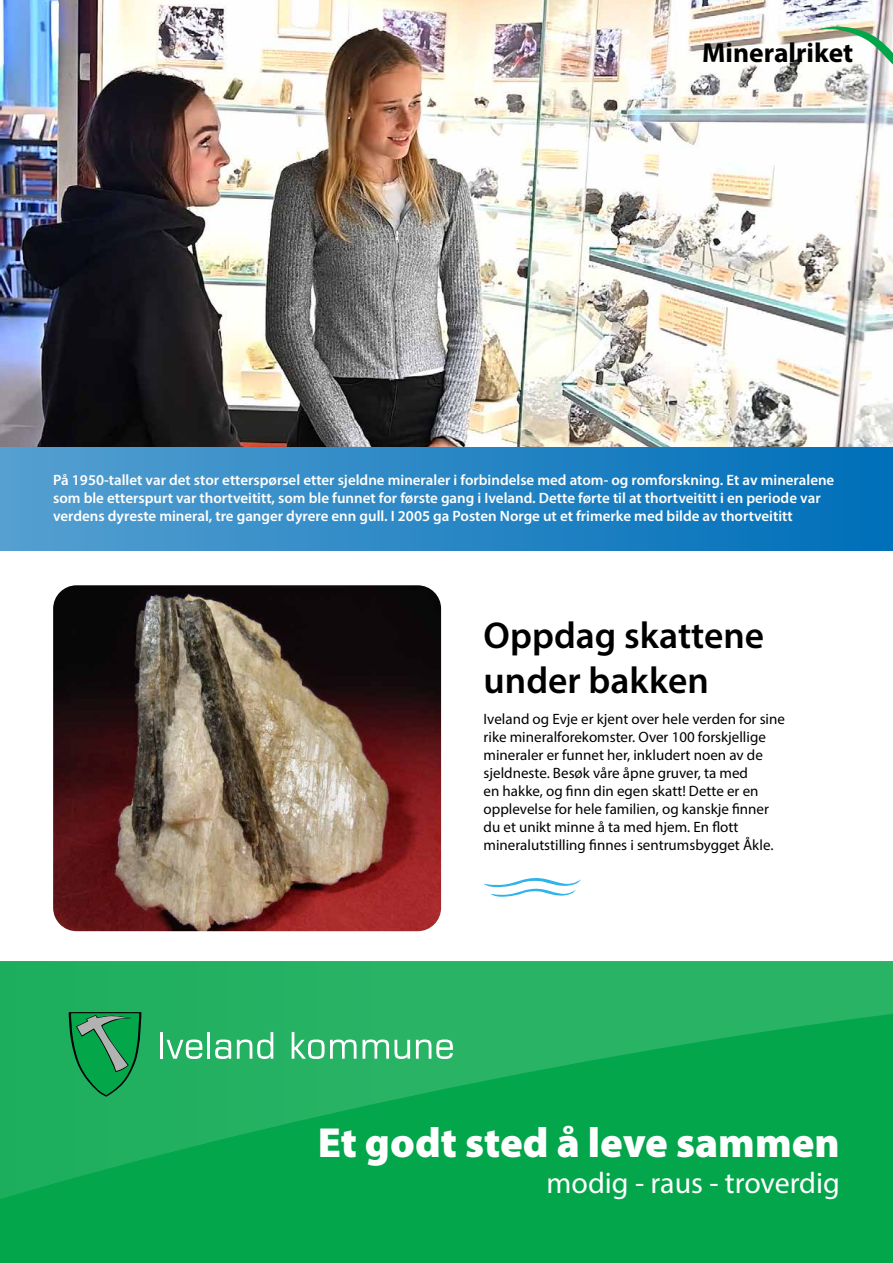
<style>
.page{position:relative;width:893px;height:1263px;background:#fff}
.page>*{position:absolute;margin:0;border:0;box-sizing:border-box;transform-origin:0 0}
.t1{font:900 42.15px "Myriad Pro";color:#fff}
.t2{font:600 37.5px/45px "Myriad Pro";color:#000}
.t3{font:30px "Myriad Pro";color:#fff}
.t4{font:700 27.6px "Myriad Pro";color:#000}
.t5{font:15px/18px "Myriad Pro";color:#000}
.t6{font:600 15px/18px "Myriad Pro";color:#fff}
</style>
<div class="page">
<div style="left:0;top:446px;width:893px;height:105px;background:linear-gradient(to right,#569fd1,#006fb9)"></div>
<img style="left:0;top:0;width:893px;height:446px">
<svg style="left:814px;top:25px;width:79px;height:68px"></svg>
<svg style="left:0;top:961px;width:893px;height:302px;fill:#04a64b"></svg>
<img style="left:53px;top:585px;width:388px;height:346px">
<svg style="left:484px;top:878px;width:97px;height:19px"></svg>
<svg style="left:68px;top:1012px;width:73px;height:85px"></svg>
<hr style="left:160px;top:1032px;width:3px;height:27px;background:#fff">
<svg style="left:167px;top:1039px;width:35px;height:20px"></svg>
<hr style="left:207px;top:1032px;width:3px;height:27px;background:#fff">
<svg style="left:215px;top:1039px;width:16px;height:20px"></svg>
<svg style="left:237px;top:1032px;width:36px;height:27px"></svg>
<svg style="left:292px;top:1032px;width:64px;height:27px"></svg>
<svg style="left:363px;top:1039px;width:47px;height:20px"></svg>
<svg style="left:416px;top:1039px;width:37px;height:20px"></svg>
<h3 class="t4" style="left:702px;top:34px;width:153px">Mineralriket</h3>
<p class="t6" style="left:53px;top:471px;width:783px">På 1950-tallet var det stor etterspørsel etter sjeldne mineraler i forbindelse med atom- og romforskning. Et av mineralene som ble etterspurt var thortveititt, som ble funnet for første gang i Iveland. Dette førte til at thortveititt i en periode var verdens dyreste mineral, tre ganger dyrere enn gull. I 2005 ga Posten Norge ut et frimerke med bilde av thortveititt</p>
<h2 class="t2" style="left:484px;top:612px;width:282px">Oppdag skattene under bakken</h2>
<p class="t5" style="left:484px;top:709px;width:303px">Iveland og Evje er kjent over hele verden for sine rike mineralforekomster. Over 100 forskjellige mineraler er funnet her, inkludert noen av de sjeldneste. Besøk våre åpne gruver, ta med<br>en hakke, og finn din egen skatt! Dette er en opplevelse for hele familien, og kanskje finner du et unikt minne å ta med hjem. En flott mineralutstilling finnes i sentrumsbygget Åkle.</p>
<h1 class="t1" style="left:318px;top:1115px;width:524px">Et godt sted å leve sammen</h1>
<h3 class="t3" style="left:547px;top:1164px;width:295px">modig - raus - troverdig</h3>
</div>
